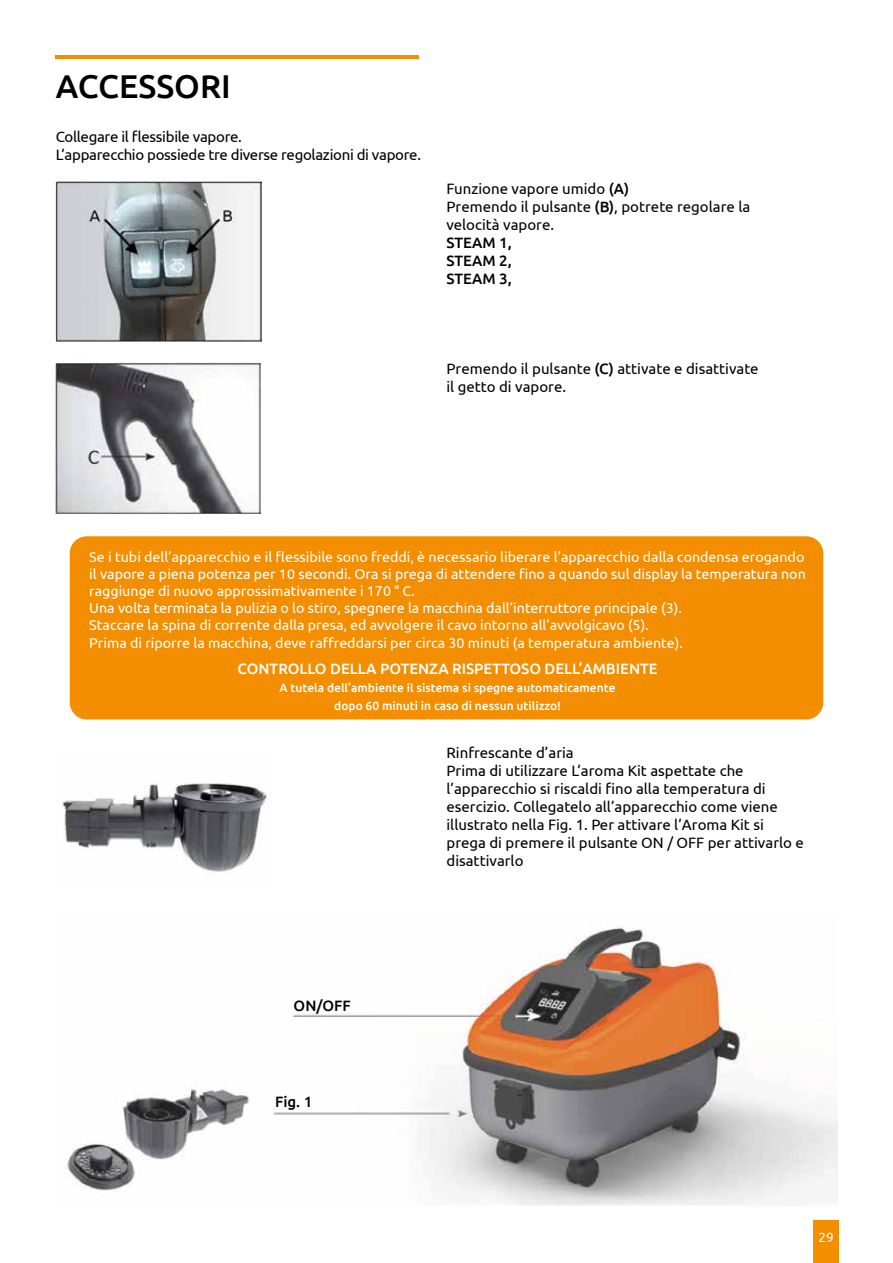
<style>
.page{position:relative;width:893px;height:1263px;background:#fff}
.page>*{position:absolute;margin:0;border:0;box-sizing:border-box;transform-origin:0 0}
.t1{font:500 33px "Ubuntu";color:#000}
.t2{font:15px/18px "Ubuntu";color:#000}
.t3{font:15px/18px "Ubuntu";letter-spacing:-.02em;color:#000}
.t4{font:500 15px "Ubuntu";color:#fff}
.t5{font:500 15px/18px "Ubuntu";color:#000;text-align:justify}
.t6{font:14.25px/17.1px "Ubuntu";color:#fff}
.t7{font:13.5px "Ubuntu";color:#fff}
.t8{font:500 12px/18px "Ubuntu";color:#fff;text-align:center}
.s1{font-weight:500}
</style>
<div class="page">
<div style="left:813px;top:1220px;width:26px;height:43px;background:#f28e00"></div>
<div style="left:70px;top:536px;width:753px;height:183px;background:#f28e00;border-radius:17px"></div>
<img style="left:56px;top:362px;width:205px;height:151px">
<img style="left:55px;top:181px;width:207px;height:161px">
<img style="left:62px;top:783px;width:209px;height:89px">
<img style="left:66px;top:926px;width:772px;height:279px">
<hr style="left:55px;top:55px;width:364px;height:3px;background:#f28e00">
<h1 class="t1" style="left:56px;top:65px;width:177px">ACCESSORI</h1>
<p class="t3" style="left:56px;top:128px;width:367px">Collegare il flessibile vapore.<br>L’apparecchio possiede tre diverse regolazioni di vapore.</p>
<p class="t2" style="left:446px;top:179px;width:305px">Funzione vapore umido <span class="s1">(A)<br></span>Premendo il pulsante <span class="s1">(B)</span>, potrete regolare la velocità vapore.</p>
<p class="t5" style="left:446px;top:233px;width:67px">STEAM 1, STEAM 2, STEAM 3,</p>
<p class="t2" style="left:446px;top:359px;width:314px">Premendo il pulsante <span class="s1">(C)</span> attivate e disattivate il getto di vapore.</p>
<p class="t6" style="left:89px;top:548px;width:718px">Se i tubi dell’apparecchio e il flessibile sono freddi, è necessario liberare l’apparecchio dalla condensa erogando il vapore a piena potenza per 10 secondi. Ora si prega di attendere fino a quando sul display la temperatura non raggiunge di nuovo approssimativamente i 170 ° C.<br>Una volta terminata la pulizia o lo stiro, spegnere la macchina dall’interruttore principale (3).<br>Staccare la spina di corrente dalla presa, ed avvolgere il cavo intorno all’avvolgicavo (5).<br>Prima di riporre la macchina, deve raffreddarsi per circa 30 minuti (a temperatura ambiente).</p>
<p class="t4" style="left:237px;top:659px;width:422px">CONTROLLO DELLA POTENZA RISPETTOSO DELL’AMBIENTE</p>
<p class="t8" style="left:279px;top:679px;width:338px">A tutela dell’ambiente il sistema si spegne automaticamente dopo 60 minuti in caso di nessun utilizzo!</p>
<p class="t2" style="left:446px;top:743px;width:359px">Rinfrescante d’aria<br>Prima di utilizzare L’aroma Kit aspettate che l’apparecchio si riscaldi fino alla temperatura di esercizio. Collegatelo all’apparecchio come viene illustrato nella Fig. 1. Per attivare l’Aroma Kit si prega di premere il pulsante ON / OFF per attivarlo e disattivarlo</p>
<p class="t5" style="left:294px;top:996px;width:58px">ON/OFF</p>
<p class="t5" style="left:275px;top:1092px;width:39px">Fig. 1</p>
<p class="t7" style="left:819px;top:1229px;width:17px">29</p>
</div>
